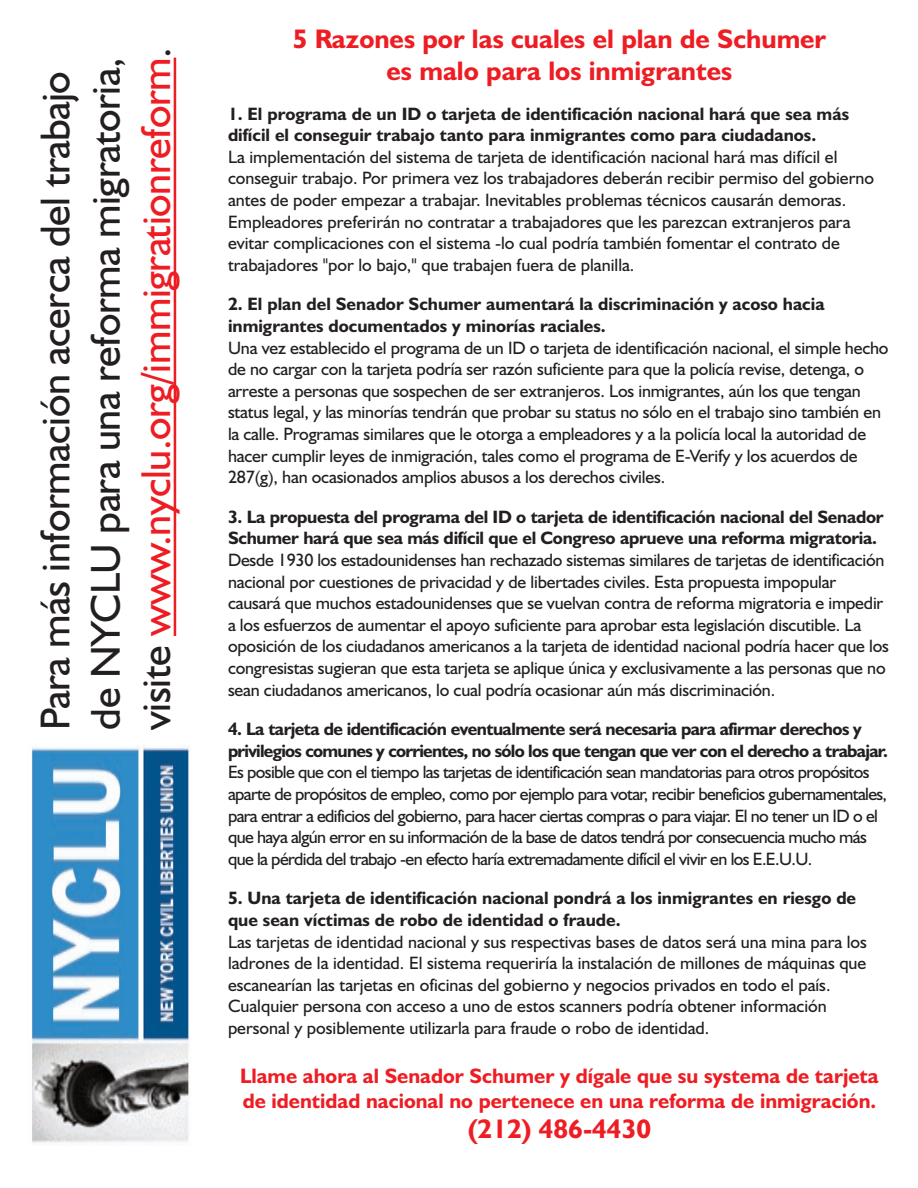
<style>
.page{position:relative;width:918px;height:1188px;background:#fff}
.page>*{position:absolute;margin:0;border:0;box-sizing:border-box;transform-origin:0 0}
.t1{font:42px/50.4px "Humanist 521 BT";letter-spacing:-.01em;color:#231f20}
.t2{font:700 27px/32.4px "Humanist 521 BT";color:#ee1d23;text-align:center}
.t3{font:700 21px/25.2px "Humanist 521 BT";color:#ee1d23}
.t4{font:18px/21.6px "Humanist 521 BT";letter-spacing:-.01em;color:#231f20}
.t5{font:700 18px/21.6px "Humanist 521 BT";color:#231f20}
.t6{font:18px/21.6px "Humanist 521 BT";letter-spacing:-.035em;color:#231f20}
.t7{font:700 18px/21.6px "Humanist 521 BT";letter-spacing:-.03em;color:#231f20}
.s1{color:#ee1d23}
</style>
<div class="page">
<hr style="left:174px;top:58px;width:2px;height:578px;background:#ee1d23">
<img style="left:31px;top:746px;width:158px;height:397px">
<h1 class="t1" style="left:30px;top:730px;width:684px;rotate:-90deg">Para más información acerca del trabajo de NYCLU para una reforma migratoria, visite <span class="s1">www.nyclu.org/immigrationreform</span>.</h1>
<h2 class="t2" style="left:293px;top:22px;width:535px">5 Razones por las cuales el plan de Schumer es malo para los inmigrantes</h2>
<p class="t5" style="left:228px;top:103px;width:623px">1. El programa de un ID o tarjeta de identificación nacional hará que sea más difícil el conseguir trabajo tanto para inmigrantes como para ciudadanos.</p>
<p class="t4" style="left:228px;top:146px;width:648px">La implementación del sistema de tarjeta de identificación nacional hará mas difícil el conseguir trabajo. Por primera vez los trabajadores deberán recibir permiso del gobierno antes de poder empezar a trabajar. Inevitables problemas técnicos causarán demoras.<br>Empleadores preferirán no contratar a trabajadores que les parezcan extranjeros para evitar complicaciones con el sistema -lo cual podría también fomentar el contrato de trabajadores "por lo bajo," que trabajen fuera de planilla.</p>
<p class="t5" style="left:228px;top:293px;width:598px">2. El plan del Senador Schumer aumentará la discriminación y acoso hacia inmigrantes documentados y minorías raciales.</p>
<p class="t4" style="left:228px;top:337px;width:662px">Una vez establecido el programa de un ID o tarjeta de identificación nacional, el simple hecho de no cargar con la tarjeta podría ser razón suficiente para que la policía revise, detenga, o arreste a personas que sospechen de ser extranjeros. Los inmigrantes, aún los que tengan status legal, y las minorías tendrán que probar su status no sólo en el trabajo sino también en la calle. Programas similares que le otorga a empleadores y a la policía local la autoridad de hacer cumplir leyes de inmigración, tales como el programa de E-Verify y los acuerdos de 287(g), han ocasionados amplios abusos a los derechos civiles.</p>
<p class="t5" style="left:228px;top:506px;width:657px">3. La propuesta del programa del ID o tarjeta de identificación nacional del Senador<br>Schumer hará que sea más difícil que el Congreso aprueve una reforma migratoria.</p>
<p class="t4" style="left:228px;top:549px;width:662px">Desde 1930 los estadounidenses han rechazado sistemas similares de tarjetas de identificación nacional por cuestiones de privacidad y de libertades civiles. Esta propuesta impopular causará que muchos estadounidenses que se vuelvan contra de reforma migratoria e impedir a los esfuerzos de aumentar el apoyo suficiente para aprobar esta legislación discutible. La oposición de los ciudadanos americanos a la tarjeta de identidad nacional podría hacer que los congresistas sugieran que esta tarjeta se aplique única y exclusivamente a las personas que no sean ciudadanos americanos, lo cual podría ocasionar aún más discriminación.</p>
<p class="t7" style="left:228px;top:718px;width:662px">4. La tarjeta de identificación eventualmente será necesaria para afirmar derechos y privilegios comunes y corrientes, no sólo los que tengan que ver con el derecho a trabajar.</p>
<p class="t6" style="left:228px;top:761px;width:661px">Es posible que con el tiempo las tarjetas de identificación sean mandatorias para otros propósitos aparte de propósitos de empleo, como por ejemplo para votar, recibir beneficios gubernamentales, para entrar a edificios del gobierno, para hacer ciertas compras o para viajar. El no tener un ID o el que haya algún error en su información de la base de datos tendrá por consecuencia mucho más que la pérdida del trabajo -en efecto haría extremadamente difícil el vivir en los E.E.U.U.</p>
<p class="t5" style="left:228px;top:887px;width:630px">5. Una tarjeta de identificación nacional pondrá a los inmigrantes en riesgo de que sean víctimas de robo de identidad o fraude.</p>
<p class="t4" style="left:228px;top:931px;width:641px">Las tarjetas de identidad nacional y sus respectivas bases de datos será una mina para los ladrones de la identidad. El sistema requeriría la instalación de millones de máquinas que escanearían las tarjetas en oficinas del gobierno y negocios privados en todo el país.<br>Cualquier persona con acceso a uno de estos scanners podría obtener información personal y posiblemente utilizarla para fraude o robo de identidad.</p>
<p class="t3" style="left:240px;top:1063px;width:640px">Llame ahora al Senador Schumer y dígale que su systema de tarjeta de identidad nacional no pertenece en una reforma de inmigración.</p>
<h2 class="t2" style="left:468px;top:1112px;width:185px">(212) 486-4430</h2>
</div>
